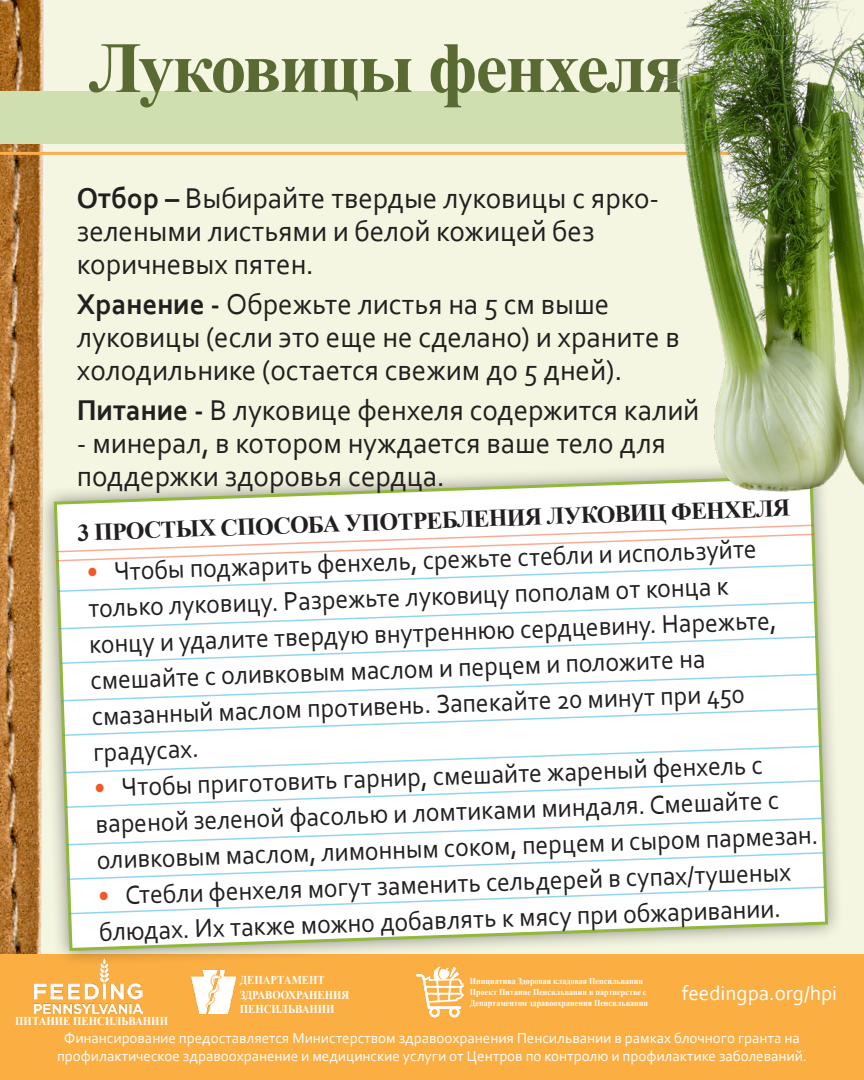
<style>
.page{position:relative;width:864px;height:1080px;background:#f4f6e1}
.page>*{position:absolute;margin:0;border:0;box-sizing:border-box;transform-origin:0 0}
.t1{font:700 72px "Times New Roman";letter-spacing:-.03em;color:#596b32}
.t2{font:30px/33px "Corbel";color:#231f20}
.t3{font:27px/36px "Corbel";color:#231f20;scale:.95 1}
.t4{font:700 24px "Times New Roman";color:#231f20}
.t5{font:21px "Corbel";color:#fff}
.t6{font:15px/18px "Corbel";color:#fff;text-align:center}
.t7{font:700 12px/14.4px "Times New Roman";color:#fff;scale:.9 1}
.t8{font:700 9px/10.8px "Times New Roman";color:#fff;scale:.9 1}
.s1{font-weight:700}
.s2{color:#f1592b}
</style>
<div class="page">
<img style="left:0;top:0;width:46px;height:954px">
<div style="left:0;top:91px;width:864px;height:53px;background:#cfdfaf"></div>
<hr style="left:0;top:152px;width:864px;height:3px;background:#f8ad4f">
<div style="left:0;top:954px;width:864px;height:126px;background:#fbae42"></div>
<img style="left:35px;top:966px;width:108px;height:47px">
<img style="left:192px;top:971px;width:45px;height:42px">
<svg style="left:416px;top:967px;width:48px;height:50px"></svg>
<div style="left:38px;top:460px;width:806px;height:506px;background:#231f20;opacity:.5"></div>
<svg style="left:52px;top:474px;width:778px;height:479px;background:#f0f2e6"></svg>
<svg style="left:55px;top:524px;width:761px;height:69px;background:#fbf9f8"></svg>
<svg style="left:57px;top:601px;width:761px;height:64px;background:#f8fcfc"></svg>
<svg style="left:60px;top:673px;width:761px;height:64px;background:#f8fcfc"></svg>
<svg style="left:62px;top:745px;width:761px;height:64px;background:#f8fcfc"></svg>
<svg style="left:65px;top:817px;width:762px;height:98px;background:#f9fcfd"></svg>
<img style="left:653px;top:0;width:211px;height:494px">
<p class="t1" style="left:89px;top:16px;width:597px">Луковицы фенхеля</p>
<p class="t2" style="left:77px;top:180px;width:584px"><span class="s1">Отбор –</span> Выбирайте твердые луковицы с ярко&shy;зелеными листьями и белой кожицей без коричневых пятен.</p>
<p class="t2" style="left:77px;top:286px;width:604px"><span class="s1">Хранение -</span> Обрежьте листья на 5 см выше луковицы (если это еще не сделано) и храните в холодильнике (остается свежим до 5 дней).</p>
<p class="t2" style="left:77px;top:392px;width:624px"><span class="s1">Питание -</span> В луковице фенхеля содержится калий</p>
<p class="t2" style="left:77px;top:425px;width:591px">- минерал, в котором нуждается ваше тело для поддержки здоровья сердца.</p>
<p class="t4" style="left:77px;top:515px;width:715px;rotate:-2deg">3 ПРОСТЫХ СПОСОБА УПОТРЕБЛЕНИЯ ЛУКОВИЦ ФЕНХЕЛЯ</p>
<p class="t3" style="left:86px;top:553px;width:726px;rotate:-2deg"><span class="s2">•</span> Чтобы поджарить фенхель, срежьте стебли и используйте только луковицу. Разрежьте луковицу пополам от конца к концу и удалите твердую внутреннюю сердцевину. Нарежьте, смешайте с оливковым маслом и перцем и положите на смазанный маслом противень. Запекайте 20 минут при 450 градусах.</p>
<p class="t3" style="left:94px;top:769px;width:761px;rotate:-2deg"><span class="s2">•</span> Чтобы приготовить гарнир, смешайте жареный фенхель с вареной зеленой фасолью и ломтиками миндаля. Смешайте с оливковым маслом, лимонным соком, перцем и сыром пармезан.</p>
<p class="t3" style="left:97px;top:877px;width:731px;rotate:-2deg"><span class="s2">•</span> Стебли фенхеля могут заменить сельдерей в супах/тушеных блюдах. Их также можно добавлять к мясу при обжаривании.</p>
<p class="t7" style="left:240px;top:973px;width:123px">ДЕПАРТАМЕНТ<br>ЗДРАВООХРАНЕНИЯ<br>ПЕНСИЛЬВАНИИ</p>
<p class="t8" style="left:470px;top:976px;width:200px">Инициатива Здоровая кладовая Пенсильвании<br>Проект Питание Пенсильвании в партнерстве с<br>Департаментом здравоохранения Пенсильвании</p>
<p class="t5" style="left:682px;top:980px;width:157px">feedingpa.org/hpi</p>
<p class="t6" style="left:57px;top:1029px;width:751px">Финансирование предоставляется Министерством здравоохранения Пенсильвании в рамках блочного гранта на профилактическое здравоохранение и медицинские услуги от Центров по контролю и профилактике заболеваний.</p>
<p class="t7" style="left:15px;top:1013px;width:171px">ПИТАНИЕ ПЕНСИЛЬВАНИИ</p>
</div>
